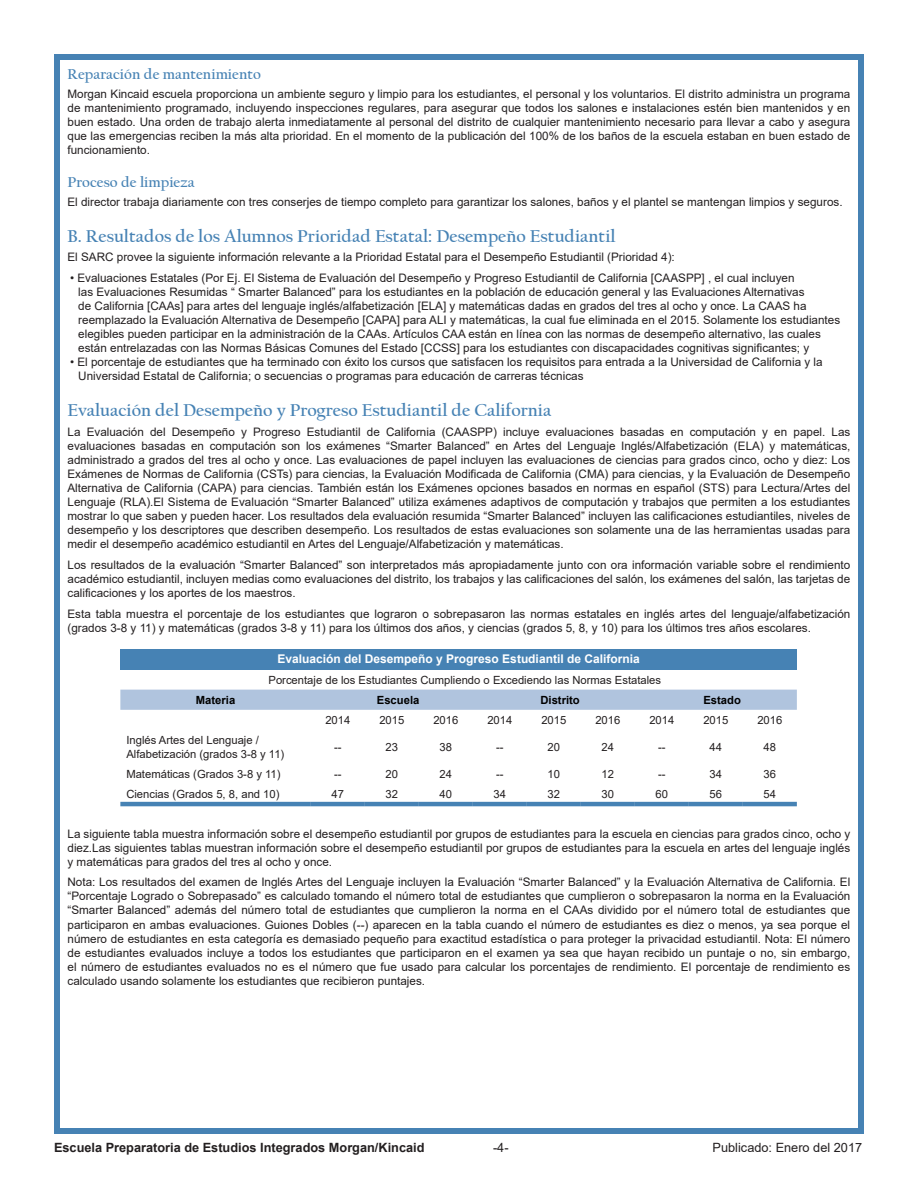
<style>
.page{position:relative;width:918px;height:1188px;background:#fff}
.page>*{position:absolute;margin:0;border:0;box-sizing:border-box;transform-origin:0 0}
.Element_Header{font:700 18px "Californian FB";color:#4682b4}
.Element_Subhead{font:700 15px "Californian FB";color:#4682b4}
.t1{font:700 12.75px "Arial";color:#231f20}
.t2{font:12.75px "Arial";color:#231f20}
.t3{font:700 12px "Arial";color:#fff}
.Body_Text_-_Left_Jus{font:11.7px/14.1px "Arial";color:#231f20;text-align:justify}
.Bullets_-_Cell_Inden{font:11.7px/14.1px "Arial";color:#231f20}
.t4{font:11.25px/13.5px "Arial";color:#231f20}
.t5{font:700 11.25px "Arial";color:#000}
</style>
<div class="page">
<div style="left:54px;top:54px;width:810px;height:1080px;border:6px solid #4682b4"></div>
<div style="left:120px;top:649px;width:677px;height:20px;background:#4682b4"></div>
<div style="left:120px;top:690px;width:677px;height:20px;background:#b0c4de"></div>
<hr style="left:120px;top:802px;width:191px;height:4px;background:#4682b4">
<hr style="left:311px;top:802px;width:54px;height:4px;background:#4682b4">
<hr style="left:365px;top:802px;width:54px;height:4px;background:#4682b4">
<hr style="left:419px;top:802px;width:54px;height:4px;background:#4682b4">
<hr style="left:473px;top:802px;width:54px;height:4px;background:#4682b4">
<hr style="left:527px;top:802px;width:54px;height:4px;background:#4682b4">
<hr style="left:581px;top:802px;width:54px;height:4px;background:#4682b4">
<hr style="left:635px;top:802px;width:54px;height:4px;background:#4682b4">
<hr style="left:689px;top:802px;width:54px;height:4px;background:#4682b4">
<hr style="left:743px;top:802px;width:54px;height:4px;background:#4682b4">
<p class="Element_Subhead" style="left:68px;top:65px;width:195px">Reparación de mantenimiento</p>
<p class="Body_Text_-_Left_Jus" style="left:68px;top:87px;width:784px">Morgan Kincaid escuela proporciona un ambiente seguro y limpio para los estudiantes, el personal y los voluntarios. El distrito administra un programa de mantenimiento programado, incluyendo inspecciones regulares, para asegurar que todos los salones e instalaciones estén bien mantenidos y en buen estado. Una orden de trabajo alerta inmediatamente al personal del distrito de cualquier mantenimiento necesario para llevar a cabo y asegura que las emergencias reciben la más alta prioridad. En el momento de la publicación del 100% de los baños de la escuela estaban en buen estado de funcionamiento.</p>
<p class="Element_Subhead" style="left:68px;top:173px;width:129px">Proceso de limpieza</p>
<p class="Body_Text_-_Left_Jus" style="left:68px;top:195px;width:777px">El director trabaja diariamente con tres conserjes de tiempo completo para garantizar los salones, baños y el plantel se mantengan limpios y seguros.</p>
<p class="Element_Header" style="left:68px;top:226px;width:550px">B. Resultados de los Alumnos Prioridad Estatal: Desempeño Estudiantil</p>
<p class="Body_Text_-_Left_Jus" style="left:68px;top:250px;width:609px">El SARC provee la siguiente información relevante a la Prioridad Estatal para el Desempeño Estudiantil (Prioridad 4):</p>
<p class="Bullets_-_Cell_Inden" style="left:78px;top:271px;width:763px;text-indent:-8px">• Evaluaciones Estatales (Por Ej. El Sistema de Evaluación del Desempeño y Progreso Estudiantil de California [CAASPP] , el cual incluyen<br>las Evaluaciones Resumidas “ Smarter Balanced” para los estudiantes en la población de educación general y las Evaluaciones Alternativas<br>de California [CAAs] para artes del lenguaje inglés/alfabetización [ELA] y matemáticas dadas en grados del tres al ocho y once. La CAAS ha reemplazado la Evaluación Alternativa de Desempeño [CAPA] para ALI y matemáticas, la cual fue eliminada en el 2015. Solamente los estudiantes elegibles pueden participar en la administración de la CAAs. Artículos CAA están en línea con las normas de desempeño alternativo, las cuales están entrelazadas con las Normas Básicas Comunes del Estado [CCSS] para los estudiantes con discapacidades cognitivas significantes; y</p>
<p class="Bullets_-_Cell_Inden" style="left:78px;top:355px;width:746px;text-indent:-8px">• El porcentaje de estudiantes que ha terminado con éxito los cursos que satisfacen los requisitos para entrada a la Universidad de California y la<br>Universidad Estatal de California; o secuencias o programas para educación de carreras técnicas</p>
<p class="Element_Header" style="left:68px;top:400px;width:485px">Evaluación del Desempeño y Progreso Estudiantil de California</p>
<p class="Body_Text_-_Left_Jus" style="left:68px;top:424px;width:784px">La Evaluación del Desempeño y Progreso Estudiantil de California (CAASPP) incluye evaluaciones basadas en computación y en papel. Las evaluaciones basadas en computación son los exámenes “Smarter Balanced” en Artes del Lenguaje Inglés/Alfabetización (ELA) y matemáticas, administrado a grados del tres al ocho y once. Las evaluaciones de papel incluyen las evaluaciones de ciencias para grados cinco, ocho y diez: Los Exámenes de Normas de California (CSTs) para ciencias, la Evaluación Modificada de California (CMA) para ciencias, y la Evaluación de Desempeño Alternativa de California (CAPA) para ciencias. También están los Exámenes opciones basados en normas en español (STS) para Lectura/Artes del Lenguaje (RLA).El Sistema de Evaluación “Smarter Balanced” utiliza exámenes adaptivos de computación y trabajos que permiten a los estudiantes mostrar lo que saben y pueden hacer. Los resultados dela evaluación resumida “Smarter Balanced” incluyen las calificaciones estudiantiles, niveles de desempeño y los descriptores que describen desempeño. Los resultados de estas evaluaciones son solamente una de las herramientas usadas para medir el desempeño académico estudiantil en Artes del Lenguaje/Alfabetización y matemáticas.</p>
<p class="Body_Text_-_Left_Jus" style="left:68px;top:557px;width:784px">Los resultados de la evaluación “Smarter Balanced” son interpretados más apropiadamente junto con ora información variable sobre el rendimiento académico estudiantil, incluyen medias como evaluaciones del distrito, los trabajos y las calificaciones del salón, los exámenes del salón, las tarjetas de calificaciones y los aportes de los maestros.</p>
<p class="Body_Text_-_Left_Jus" style="left:68px;top:606px;width:784px">Esta tabla muestra el porcentaje de los estudiantes que lograron o sobrepasaron las normas estatales en inglés artes del lenguaje/alfabetización (grados 3-8 y 11) y matemáticas (grados 3-8 y 11) para los últimos dos años, y ciencias (grados 5, 8, y 10) para los últimos tres años escolares.</p>
<p class="t3" style="left:278px;top:651px;width:364px">Evaluación del Desempeño y Progreso Estudiantil de California</p>
<p class="t4" style="left:269px;top:673px;width:394px">Porcentaje de los Estudiantes Cumpliendo o Excediendo las Normas Estatales</p>
<p class="t5" style="left:196px;top:692px;width:41px">Materia</p>
<p class="t5" style="left:377px;top:692px;width:44px">Escuela</p>
<p class="t5" style="left:540px;top:692px;width:41px">Distrito</p>
<p class="t5" style="left:703px;top:692px;width:39px">Estado</p>
<p class="t4" style="left:325px;top:713px;width:27px">2014</p>
<p class="t4" style="left:379px;top:713px;width:27px">2015</p>
<p class="t4" style="left:433px;top:713px;width:27px">2016</p>
<p class="t4" style="left:487px;top:713px;width:27px">2014</p>
<p class="t4" style="left:541px;top:713px;width:27px">2015</p>
<p class="t4" style="left:595px;top:713px;width:27px">2016</p>
<p class="t4" style="left:649px;top:713px;width:27px">2014</p>
<p class="t4" style="left:703px;top:713px;width:27px">2015</p>
<p class="t4" style="left:757px;top:713px;width:27px">2016</p>
<p class="t4" style="left:126px;top:733px;width:159px">Inglés Artes del Lenguaje /<br>Alfabetización (grados 3-8 y 11)</p>
<p class="t4" style="left:334px;top:740px;width:9px">--</p>
<p class="t4" style="left:386px;top:740px;width:14px">23</p>
<p class="t4" style="left:440px;top:740px;width:14px">38</p>
<p class="t4" style="left:496px;top:740px;width:9px">--</p>
<p class="t4" style="left:548px;top:740px;width:14px">20</p>
<p class="t4" style="left:602px;top:740px;width:14px">24</p>
<p class="t4" style="left:658px;top:740px;width:9px">--</p>
<p class="t4" style="left:710px;top:740px;width:14px">44</p>
<p class="t4" style="left:764px;top:740px;width:14px">48</p>
<p class="t4" style="left:126px;top:767px;width:156px">Matemáticas (Grados 3-8 y 11)</p>
<p class="t4" style="left:334px;top:767px;width:9px">--</p>
<p class="t4" style="left:386px;top:767px;width:14px">20</p>
<p class="t4" style="left:440px;top:767px;width:14px">24</p>
<p class="t4" style="left:496px;top:767px;width:9px">--</p>
<p class="t4" style="left:548px;top:767px;width:14px">10</p>
<p class="t4" style="left:602px;top:767px;width:14px">12</p>
<p class="t4" style="left:658px;top:767px;width:9px">--</p>
<p class="t4" style="left:710px;top:767px;width:14px">34</p>
<p class="t4" style="left:764px;top:767px;width:14px">36</p>
<p class="t4" style="left:126px;top:787px;width:155px">Ciencias (Grados 5, 8, and 10)</p>
<p class="t4" style="left:332px;top:787px;width:14px">47</p>
<p class="t4" style="left:386px;top:787px;width:14px">32</p>
<p class="t4" style="left:440px;top:787px;width:14px">40</p>
<p class="t4" style="left:494px;top:787px;width:14px">34</p>
<p class="t4" style="left:548px;top:787px;width:14px">32</p>
<p class="t4" style="left:602px;top:787px;width:14px">30</p>
<p class="t4" style="left:656px;top:787px;width:14px">60</p>
<p class="t4" style="left:710px;top:787px;width:14px">56</p>
<p class="t4" style="left:764px;top:787px;width:14px">54</p>
<p class="Body_Text_-_Left_Jus" style="left:68px;top:826px;width:784px">La siguiente tabla muestra información sobre el desempeño estudiantil por grupos de estudiantes para la escuela en ciencias para grados cinco, ocho y diez.Las siguientes tablas muestran información sobre el desempeño estudiantil por grupos de estudiantes para la escuela en artes del lenguaje inglés y matemáticas para grados del tres al ocho y once.</p>
<p class="Body_Text_-_Left_Jus" style="left:68px;top:875px;width:784px">Nota: Los resultados del examen de Inglés Artes del Lenguaje incluyen la Evaluación “Smarter Balanced” y la Evaluación Alternativa de California. El “Porcentaje Logrado o Sobrepasado” es calculado tomando el número total de estudiantes que cumplieron o sobrepasaron la norma en la Evaluación “Smarter Balanced” además del número total de estudiantes que cumplieron la norma en el CAAs dividido por el número total de estudiantes que participaron en ambas evaluaciones. Guiones Dobles (--) aparecen en la tabla cuando el número de estudiantes es diez o menos, ya sea porque el número de estudiantes en esta categoría es demasiado pequeño para exactitud estadística o para proteger la privacidad estudiantil. Nota: El número de estudiantes evaluados incluye a todos los estudiantes que participaron en el examen ya sea que hayan recibido un puntaje o no, sin embargo, el número de estudiantes evaluados no es el número que fue usado para calcular los porcentajes de rendimiento. El porcentaje de rendimiento es calculado usando solamente los estudiantes que recibieron puntajes.</p>
<p class="t1" style="left:54px;top:1139px;width:372px">Escuela Preparatoria de Estudios Integrados Morgan/Kincaid</p>
<p class="t2" style="left:493px;top:1139px;width:17px">-4-</p>
<p class="t2" style="left:713px;top:1139px;width:151px">Publicado: Enero del 2017</p>
</div>
